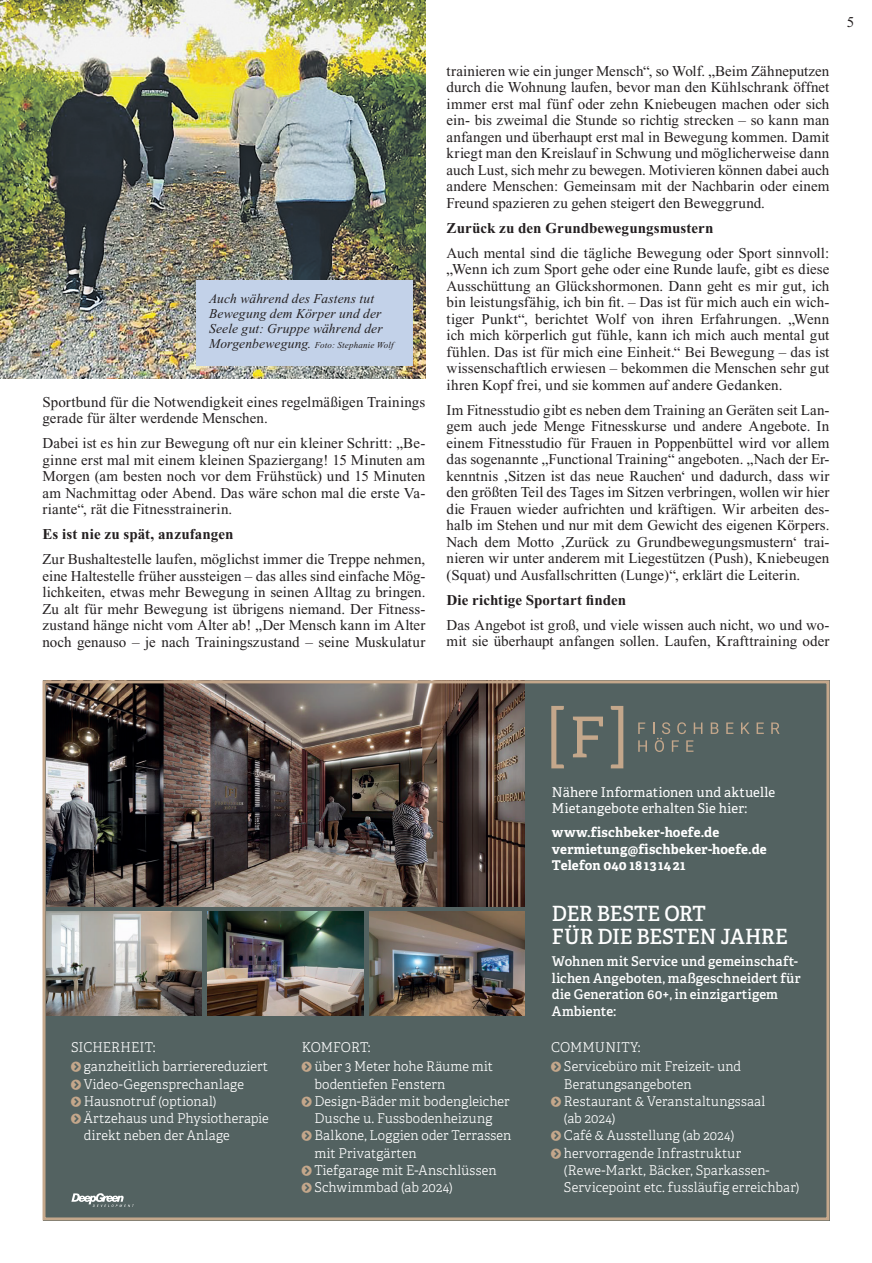
<style>
.page{position:relative;width:872px;height:1263px;background:#fff}
.page>*{position:absolute;margin:0;border:0;box-sizing:border-box;transform-origin:0 0}
.t1{font:600 21px/23.2px "Adelle";letter-spacing:-.01em;color:#fff;scale:.95 1}
.t2{font:15px/16.5px "Times New Roman";letter-spacing:.005em;color:#231f20;text-align:justify}
.t3{font:700 15px "Times New Roman";letter-spacing:.005em;color:#231f20}
.t4{font:300 13.5px/17.2px "Adelle";letter-spacing:.01em;color:#fff;scale:.96 1}
.t5{font:600 13.5px/16.5px "Adelle";letter-spacing:.01em;color:#fff}
.t6{font:italic 13.5px/15px "Times New Roman";letter-spacing:.01em;color:#231f20}
.t7{font:700 13.5px/16.5px "Adelle";letter-spacing:.015em;color:#fff}
.t8{font:13.5px/16.5px "Adelle";letter-spacing:.01em;color:#fff}
.t9{font:italic 9px "Times New Roman";letter-spacing:.015em;color:#231f20}
.s1{font-size:13.5px}
</style>
<div class="page">
<img style="left:0;top:0;width:425px;height:378px">
<div style="left:196px;top:280px;width:216px;height:86px;background:#c3d2e9"></div>
<div style="left:43px;top:680px;width:786px;height:540px;background:#536261"></div>
<svg style="left:551px;top:706px;width:72px;height:62px"></svg>
<svg style="left:638px;top:722px;width:7px;height:12px"></svg>
<svg style="left:710px;top:722px;width:8px;height:12px"></svg>
<svg style="left:726px;top:722px;width:7px;height:12px"></svg>
<svg style="left:741px;top:722px;width:8px;height:12px"></svg>
<svg style="left:756px;top:722px;width:8px;height:12px"></svg>
<svg style="left:771px;top:722px;width:8px;height:12px"></svg>
<svg style="left:638px;top:740px;width:9px;height:12px"></svg>
<svg style="left:653px;top:722px;width:49px;height:30px"></svg>
<img style="left:47px;top:684px;width:478px;height:222px">
<img style="left:47px;top:912px;width:155px;height:104px">
<img style="left:369px;top:912px;width:155px;height:104px">
<img style="left:208px;top:912px;width:155px;height:104px">
<div style="left:43px;top:680px;width:786px;height:540px;border:3px solid #c4a78b"></div>
<svg style="left:71px;top:1193px;width:63px;height:14px"></svg>
<p class="t6" style="left:209px;top:291px;width:175px">Auch während des Fastens tut<br>Bewegung dem Körper und der<br>Seele gut: Gruppe während der</p>
<p class="t9" style="left:209px;top:340px;width:186px"><span class="s1">Morgenbewegung.</span> Foto: Stephanie Wolf</p>
<p class="t2" style="left:43px;top:394px;width:384px">Sportbund für die Notwendigkeit eines regelmäßigen Trainings gerade für älter werdende Menschen.</p>
<p class="t2" style="left:43px;top:435px;width:384px">Dabei ist es hin zur Bewegung oft nur ein kleiner Schritt: „Be&shy;ginne erst mal mit einem kleinen Spaziergang! 15 Minuten am Morgen (am besten noch vor dem Frühstück) und 15 Minuten am Nachmittag oder Abend. Das wäre schon mal die erste Va&shy;riante“, rät die Fitnesstrainerin.</p>
<p class="t3" style="left:43px;top:526px;width:192px">Es ist nie zu spät, anzufangen</p>
<p class="t2" style="left:43px;top:551px;width:384px">Zur Bushaltestelle laufen, möglichst immer die Treppe nehmen, eine Haltestelle früher aussteigen – das alles sind einfache Mög&shy;lichkeiten, etwas mehr Bewegung in seinen Alltag zu bringen.<br>Zu alt für mehr Bewegung ist übrigens niemand. Der Fitness&shy;zustand hänge nicht vom Alter ab! „Der Mensch kann im Alter noch genauso – je nach Trainingszustand – seine Muskulatur</p>
<p class="t2" style="left:446px;top:62px;width:384px">trainieren wie ein junger Mensch“, so Wolf. „Beim Zähneputzen durch die Wohnung laufen, bevor man den Kühlschrank öffnet immer erst mal fünf oder zehn Kniebeugen machen oder sich ein- bis zweimal die Stunde so richtig strecken – so kann man anfangen und überhaupt erst mal in Bewegung kommen. Damit kriegt man den Kreislauf in Schwung und möglicherweise dann auch Lust, sich mehr zu bewegen. Motivieren können dabei auch andere Menschen: Gemeinsam mit der Nachbarin oder einem Freund spazieren zu gehen steigert den Beweggrund.</p>
<p class="t3" style="left:446px;top:219px;width:268px">Zurück zu den Grundbewegungsmustern</p>
<p class="t2" style="left:446px;top:244px;width:384px">Auch mental sind die tägliche Bewegung oder Sport sinnvoll: „Wenn ich zum Sport gehe oder eine Runde laufe, gibt es diese Ausschüttung an Glückshormonen. Dann geht es mir gut, ich bin leistungsfähig, ich bin fit. – Das ist für mich auch ein wich&shy;tiger Punkt“, berichtet Wolf von ihren Erfahrungen. „Wenn ich mich körperlich gut fühle, kann ich mich auch mental gut fühlen. Das ist für mich eine Einheit.“ Bei Bewegung – das ist wissenschaftlich erwiesen – bekommen die Menschen sehr gut ihren Kopf frei, und sie kommen auf andere Gedanken.</p>
<p class="t2" style="left:446px;top:401px;width:384px">Im Fitnesstudio gibt es neben dem Training an Geräten seit Lan&shy;gem auch jede Menge Fitnesskurse und andere Angebote. In einem Fitnesstudio für Frauen in Poppenbüttel wird vor allem das sogenannte „Functional Training“ angeboten. „Nach der Er&shy;kenntnis ‚Sitzen ist das neue Rauchen‘ und dadurch, dass wir den größten Teil des Tages im Sitzen verbringen, wollen wir hier die Frauen wieder aufrichten und kräftigen. Wir arbeiten des&shy;halb im Stehen und nur mit dem Gewicht des eigenen Körpers.<br>Nach dem Motto ‚Zurück zu Grundbewegungsmustern‘ trai&shy;nieren wir unter anderem mit Liegestützen (Push), Kniebeugen (Squat) und Ausfallschritten (Lunge)“, erklärt die Leiterin.</p>
<p class="t3" style="left:446px;top:591px;width:181px">Die richtige Sportart finden</p>
<p class="t2" style="left:446px;top:616px;width:384px">Das Angebot ist groß, und viele wissen auch nicht, wo und wo&shy;mit sie überhaupt anfangen sollen. Laufen, Krafttraining oder</p>
<p class="t2" style="left:847px;top:14px;width:9px">5</p>
<p class="t4" style="left:84px;top:1037px;width:193px;line-height:19.5px;text-indent:-13px">SICHERHEIT:<br>ganzheitlich barrierereduziert</p>
<p class="t4" style="left:84px;top:1075px;width:194px">Video-Gegensprechanlage<br>Hausnotruf (optional)<br>Ärtzehaus und Physiotherapie direkt neben der Anlage</p>
<p class="t4" style="left:314px;top:1037px;width:188px;line-height:19.5px;text-indent:-13px">KOMFORT:<br>über 3 Meter hohe Räume mit</p>
<p class="t4" style="left:314px;top:1075px;width:207px">bodentiefen Fenstern<br>Design-Bäder mit bodengleicher<br>Dusche u. Fussbodenheizung<br>Balkone, Loggien oder Terrassen mit Privatgärten<br>Tiefgarage mit E-Anschlüssen<br>Schwimmbad (ab 2024)</p>
<p class="t8" style="left:552px;top:784px;width:225px">Nähere Informationen und aktuelle<br>Mietangebote erhalten Sie hier:</p>
<p class="t7" style="left:552px;top:824px;width:216px">www.fischbeker-hoefe.de vermietung@fischbeker-hoefe.de<br>Telefon 040 1813 1421</p>
<h1 class="t1" style="left:552px;top:902px;width:250px">DER BESTE ORT<br>FÜR DIE BESTEN JAHRE</h1>
<p class="t5" style="left:552px;top:953px;width:250px">Wohnen mit Service und gemeinschaft&shy;lichen Angeboten, maßgeschneidert für die Generation 60+, in einzigartigem<br>Ambiente:</p>
<p class="t4" style="left:564px;top:1037px;width:186px;line-height:19.5px;text-indent:-13px">COMMUNITY:<br>Servicebüro mit Freizeit- und</p>
<p class="t4" style="left:564px;top:1075px;width:247px">Beratungsangeboten<br>Restaurant &amp; Veranstaltungssaal<br>(ab 2024)<br>Café &amp; Ausstellung (ab 2024) hervorragende Infrastruktur (Rewe-Markt, Bäcker, Sparkassen-<br>Servicepoint etc. fussläufig erreichbar)</p>
</div>
